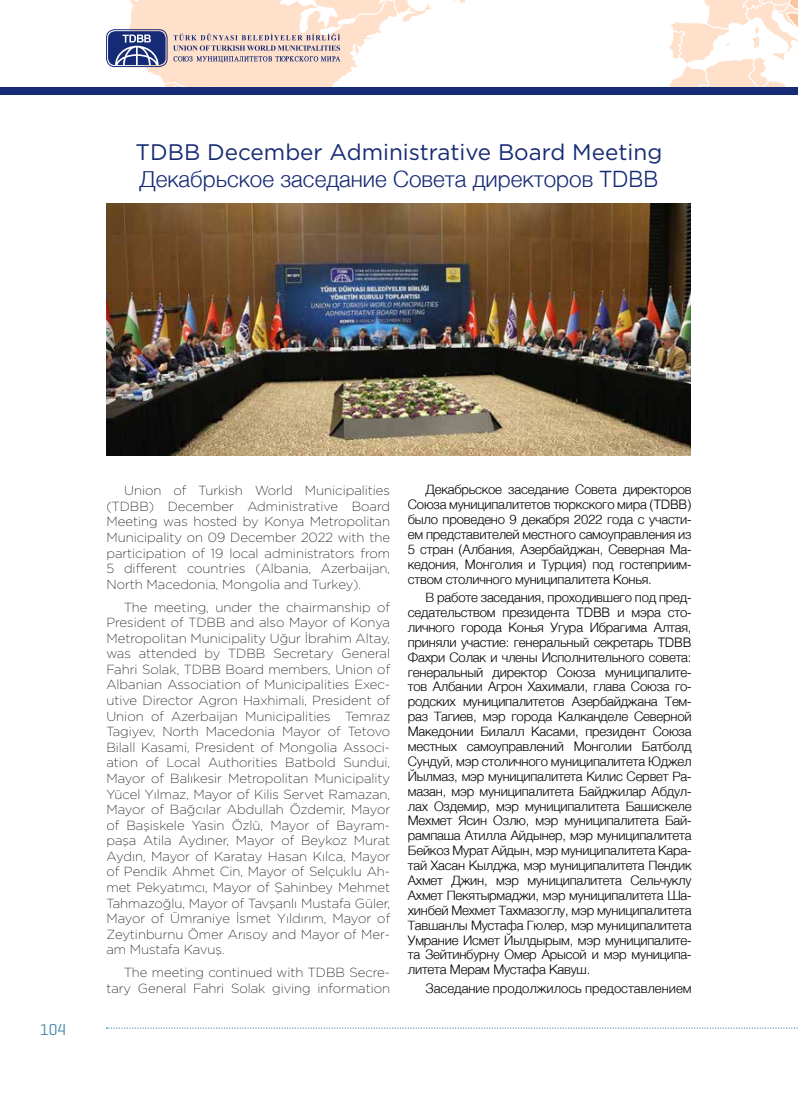
<style>
.page{position:relative;width:798px;height:1099px;background:#fff}
.page>*{position:absolute;margin:0;border:0;box-sizing:border-box;transform-origin:0 0}
.t1{font:300 22.5px "Helvetica";color:#162b75}
.t2{font:22.5px "Gotham";color:#162b75}
.t3{font:16px "Geogrotesque";color:#4787aa}
.t4{font:300 13.12px/14.9px "Helvetica";letter-spacing:-.015em;color:#000;text-align:justify}
.t5{font:200 13.12px/15.6px "Gotham";color:#000;text-align:justify}
</style>
<div class="page">
<svg style="left:0;top:65px;width:399px;height:23px"></svg>
<svg style="left:651px;top:0;width:146px;height:88px"></svg>
<div style="left:106px;top:30px;width:61px;height:37px;border:1px solid #162b75;border-radius:8px"></div>
<svg style="left:106px;top:0;width:359px;height:65px"></svg>
<svg style="left:106px;top:1027px;width:692px;height:1px"></svg>
<div style="left:0;top:88px;width:797px;height:7px;background:#162b75"></div>
<img style="left:106px;top:204px;width:584px;height:251px">
<h1 class="t2" style="left:136px;top:137px;width:528px">TDBB December Administrative Board Meeting</h1>
<h1 class="t1" style="left:139px;top:160px;width:520px">Декабрьское заседание Совета директоров TDBB</h1>
<p class="t3" style="left:40px;top:1019px;width:28px">104</p>
<p class="t5" style="left:106px;top:482px;width:285px;text-indent:18px">Union of Turkish World Municipalities (TDBB) December Administrative Board Meeting was hosted by Konya Metropolitan Municipality on 09 December 2022 with the participation of 19 local administrators from 5 different countries (Albania, Azerbaijan, North Macedonia, Mongolia and Turkey).</p>
<p class="t5" style="left:106px;top:598px;width:285px;text-indent:18px">The meeting, under the chairmanship of President of TDBB and also Mayor of Konya Metropolitan Municipality Uğur İbrahim Altay, was attended by TDBB Secretary General Fahri Solak, TDBB Board members, Union of Albanian Association of Municipalities Exec&shy;utive Director Agron Haxhimali, President of Union of Azerbaijan Municipalities Temraz Tagiyev, North Macedonia Mayor of Tetovo Bilall Kasami, President of Mongolia Associ&shy;ation of Local Authorities Batbold Sundui, Mayor of Balıkesir Metropolitan Municipality Yücel Yılmaz, Mayor of Kilis Servet Ramazan, Mayor of Bağcılar Abdullah Özdemir, Mayor of Başiskele Yasin Özlü, Mayor of Bayram&shy;paşa Atila Aydıner, Mayor of Beykoz Murat Aydın, Mayor of Karatay Hasan Kılca, Mayor of Pendik Ahmet Cin, Mayor of Selçuklu Ah&shy;met Pekyatımcı, Mayor of Şahinbey Mehmet Tahmazoğlu, Mayor of Tavşanlı Mustafa Güler, Mayor of Ümraniye İsmet Yıldırım, Mayor of Zeytinburnu Ömer Arısoy and Mayor of Mer&shy;am Mustafa Kavuş.</p>
<p class="t5" style="left:106px;top:964px;width:285px;text-align:right">The meeting continued with TDBB Secre&shy;tary General Fahri Solak giving information</p>
<p class="t4" style="left:407px;top:481px;width:285px;text-indent:18px">Декабрьское заседание Совета директоров Союза муниципалитетов тюркского мира (TDBB) было проведено 9 декабря 2022 года с участи&shy;ем представителей местного самоуправления из 5 стран (Албания, Азербайджан, Северная Ма&shy;кедония, Монголия и Турция) под гостеприим&shy;ством столичного муниципалитета Конья.</p>
<p class="t4" style="left:407px;top:589px;width:285px;text-indent:18px">В работе заседания, проходившего под пред&shy;седательством президента TDBB и мэра сто&shy;личного города Конья Угура Ибрагима Алтая, приняли участие: генеральный секретарь TDBB Фахри Солак и члены Исполнительного совета: генеральный директор Союза муниципалите&shy;тов Албании Агрон Хахимали, глава Союза го&shy;родских муниципалитетов Азербайджана Тем&shy;раз Тагиев, мэр города Калканделе Северной Македонии Билалл Касами, президент Союза местных самоуправлений Монголии Батболд Сундуй, мэр столичного муниципалитета Юджел Йылмаз, мэр муниципалитета Килис Сервет Ра&shy;мазан, мэр муниципалитета Байджилар Абдул&shy;лах Оздемир, мэр муниципалитета Башискеле Мехмет Ясин Озлю, мэр муниципалитета Бай&shy;рампаша Атилла Айдынер, мэр муниципалитета Бейкоз Мурат Айдын, мэр муниципалитета Кара&shy;тай Хасан Кылджа, мэр муниципалитета Пендик Ахмет Джин, мэр муниципалитета Сельчуклу Ахмет Пекятырмаджи, мэр муниципалитета Ша&shy;хинбей Мехмет Тахмазоглу, мэр муниципалитета Тавшанлы Мустафа Гюлер, мэр муниципалитета Умрание Исмет Йылдырым, мэр муниципалите&shy;та Зейтинбурну Омер Арысой и мэр муниципа&shy;литета Мерам Мустафа Кавуш.</p>
<p class="t4" style="left:425px;top:979px;width:267px">Заседание продолжилось предоставлением</p>
</div>
